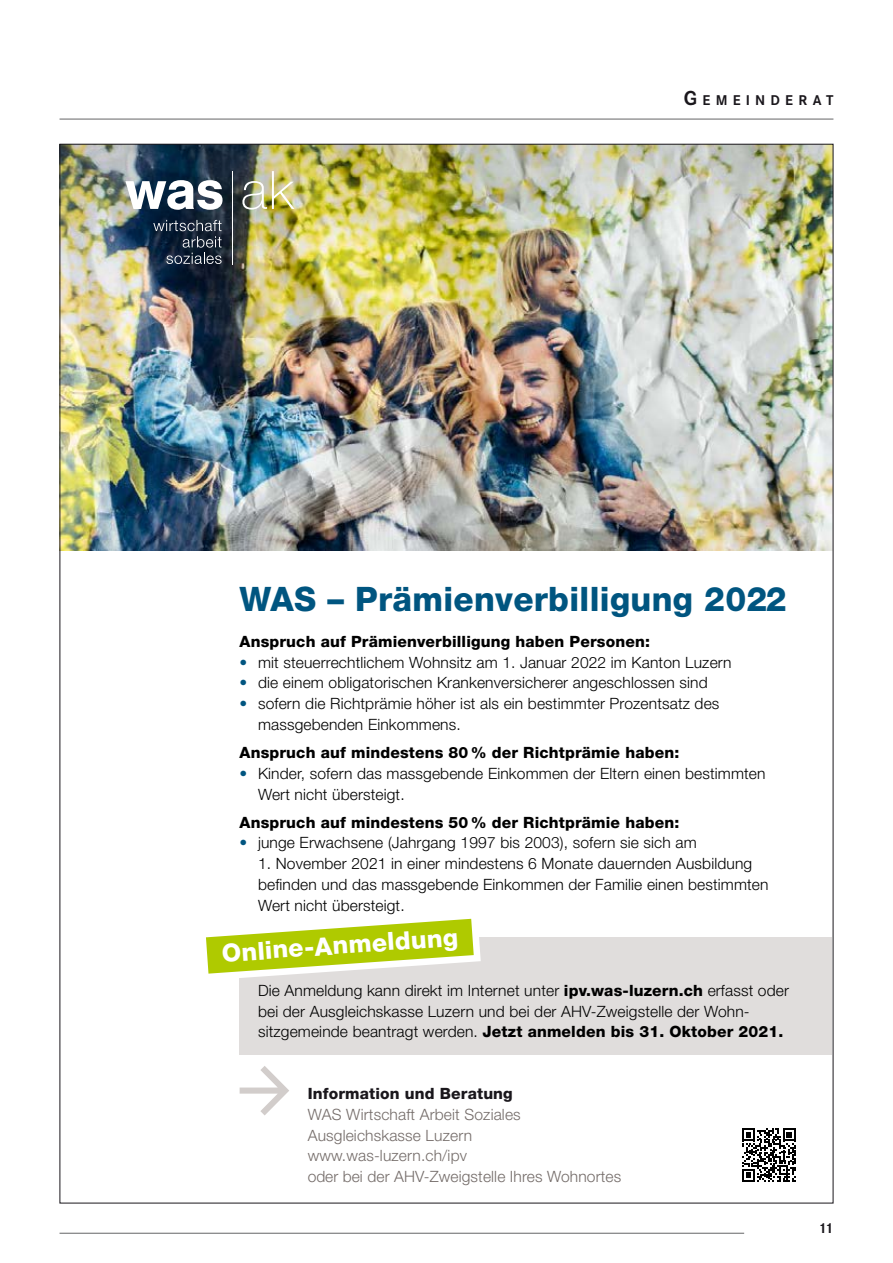
<style>
.page{position:relative;width:893px;height:1263px;background:#fff}
.page>*{position:absolute;margin:0;border:0;box-sizing:border-box;transform-origin:0 0}
.t1{font:800 33.75px "Helvetica Neue LT Pro";letter-spacing:.01em;color:#005580}
.t2{font:800 24.9px "Helvetica Neue LT Pro";color:#fff}
.t3{font:300 15.6px/20.7px "Helvetica Neue LT Pro";letter-spacing:.01em;color:#000}
.t4{font:800 15.6px "Helvetica Neue LT Pro";letter-spacing:.01em;color:#000}
.t5{font:300 15.6px/20.7px "Helvetica Neue LT Pro";letter-spacing:.01em;color:#746c69}
.t6{font:800 15.6px "Helvetica Neue LT Pro";letter-spacing:.01em;color:#1a171c}
.t7{font:700 15px "Corporate S";color:#1a171c}
.t8{font:700 14.7px "Corporate S";letter-spacing:.355em;color:#1a171c}
.s1{font-size:21px}
.s2{color:#005580}
.s3{font-weight:800}
</style>
<div class="page">
<hr style="left:60px;top:119px;width:773px;height:1px;background:#646567">
<hr style="left:60px;top:1233px;width:684px;height:1px;background:#646567">
<div style="left:240px;top:937px;width:592px;height:118px;background:#e0dddc"></div>
<svg style="left:206px;top:918px;width:275px;height:76px"></svg>
<svg style="left:240px;top:1066px;width:49px;height:49px"></svg>
<img style="left:62px;top:521px;width:769px;height:29px">
<img style="left:62px;top:146px;width:769px;height:375px">
<svg style="left:153px;top:220px;width:69px;height:44px;background:#313f51"></svg>
<img style="left:242px;top:171px;width:52px;height:39px">
<hr style="left:232px;top:171px;width:1px;height:93px;background:#fff">
<svg style="left:125px;top:180px;width:98px;height:30px"></svg>
<svg style="left:742px;top:1128px;width:53px;height:54px"></svg>
<p class="t8" style="left:684px;top:92px;width:151px"><span class="s1">G</span>EMEINDERAT</p>
<h1 class="t1" style="left:240px;top:579px;width:548px">WAS – Prämienverbilligung 2022</h1>
<p class="t4" style="left:240px;top:632px;width:412px">Anspruch auf Prämienverbilligung haben Personen:</p>
<p class="t3" style="left:240px;top:651px;width:493px"><span class="s2">•</span> mit steuerrechtlichem Wohnsitz am 1. Januar 2022 im Kanton Luzern</p>
<p class="t3" style="left:240px;top:672px;width:470px"><span class="s2">•</span> die einem obligatorischen Krankenversicherer angeschlossen sind</p>
<p class="t3" style="left:258px;top:693px;width:463px;text-indent:-18px"><span class="s2">•</span> sofern die Richtprämie höher ist als ein bestimmter Prozentsatz des massgebenden Einkommens.</p>
<p class="t4" style="left:240px;top:743px;width:441px">Anspruch auf mindestens 80% der Richtprämie haben:</p>
<p class="t3" style="left:258px;top:762px;width:509px;text-indent:-18px"><span class="s2">•</span> Kinder, sofern das massgebende Einkommen der Eltern einen bestimmten<br>Wert nicht übersteigt.</p>
<p class="t4" style="left:240px;top:813px;width:441px">Anspruch auf mindestens 50% der Richtprämie haben:</p>
<p class="t3" style="left:240px;top:832px;width:459px"><span class="s2">•</span> junge Erwachsene (Jahrgang 1997 bis 2003), sofern sie sich am</p>
<p class="t3" style="left:258px;top:853px;width:512px">1. November 2021 in einer mindestens 6 Monate dauernden Ausbildung befinden und das massgebende Einkommen der Familie einen bestimmten<br>Wert nicht übersteigt.</p>
<h2 class="t2" style="left:221px;top:938px;width:238px;rotate:-4deg">Online-Anmeldung</h2>
<p class="t3" style="left:258px;top:980px;width:532px">Die Anmeldung kann direkt im Internet unter <span class="s3">ipv.was-luzern.ch</span> erfasst oder bei der Ausgleichskasse Luzern und bei der AHV-Zweigstelle der Wohn&shy;sitzgemeinde beantragt werden. <span class="s3">Jetzt anmelden bis 31. Oktober 2021.</span></p>
<p class="t6" style="left:308px;top:1084px;width:207px">Information und Beratung</p>
<p class="t5" style="left:308px;top:1103px;width:315px">WAS Wirtschaft Arbeit Soziales<br>Ausgleichskasse Luzern www.was-luzern.ch/ipv<br>oder bei der AHV-Zweigstelle Ihres Wohnortes</p>
<p class="t7" style="left:818px;top:1220px;width:17px">11</p>
</div>
